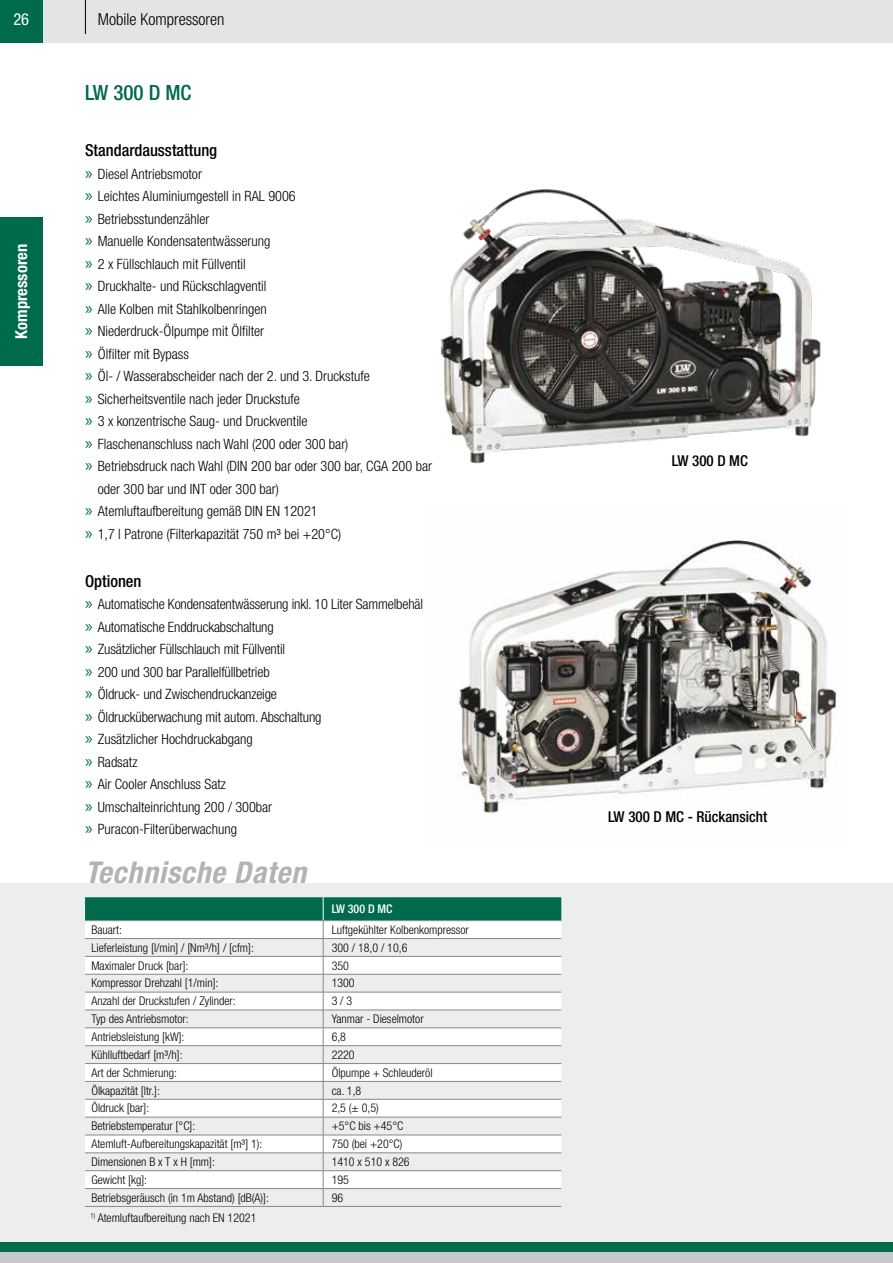
<style>
.page{position:relative;width:893px;height:1263px;background:#fff}
.page>*{position:absolute;margin:0;border:0;box-sizing:border-box;transform-origin:0 0}
.t1{font:italic 700 condensed 30px "Helvetica Neue LT Std";letter-spacing:.025em;color:#b1b3b4}
.t2{font:500 condensed 21px "Helvetica Neue LT Std";color:#006a4d}
.t3{font:500 condensed 16.5px "Helvetica Neue LT Std";color:#000}
.t4{font:300 condensed 16.5px "Helvetica Neue LT Std";color:#000}
.t5{font:700 condensed 16.5px "Helvetica Neue LT Std";color:#fff}
.t6{font:condensed 16.5px "Helvetica Neue LT Std";color:#fff}
.t7{font:500 condensed 15px "Helvetica Neue LT Std";color:#000}
.t8{font:300 condensed 14.25px/22.5px "Helvetica Neue LT Std";color:#000}
.t9{font:300 condensed 12px "Helvetica Neue LT Std";color:#000}
.t10{font:500 condensed 12px "Helvetica Neue LT Std";color:#fff}
.s1{font-family:"Myriad Pro";font-weight:400;font-stretch:normal;font-size:18px;color:#006a4d}
</style>
<div class="page">
<div style="left:0;top:0;width:893px;height:43px;background:#e3e4e4"></div>
<div style="left:0;top:0;width:43px;height:43px;background:#006a4d"></div>
<hr style="left:85px;top:0;width:1px;height:34px;background:#000">
<div style="left:0;top:217px;width:43px;height:149px;background:#006a4d"></div>
<div style="left:0;top:883px;width:893px;height:359px;background:#eceded"></div>
<img style="left:440px;top:189px;width:381px;height:275px">
<img style="left:458px;top:538px;width:379px;height:276px">
<div style="left:0;top:1242px;width:893px;height:10px;background:#006a4d"></div>
<div style="left:0;top:1252px;width:893px;height:11px;background:#c6c7c8"></div>
<svg style="left:85px;top:897px;width:476px;height:309px"></svg>
<hr style="left:85px;top:1206px;width:238px;height:1px;background:#87888a">
<hr style="left:323px;top:1206px;width:238px;height:1px;background:#87888a">
<p class="t6" style="left:13px;top:10px;width:17px">26</p>
<p class="t5" style="left:11px;top:339px;width:96px;rotate:-90deg">Kompressoren</p>
<p class="t4" style="left:98px;top:9px;width:128px">Mobile Kompressoren</p>
<h2 class="t2" style="left:85px;top:80px;width:108px">LW 300 D MC</h2>
<p class="t3" style="left:85px;top:141px;width:134px">Standardausstattung</p>
<p class="t8" style="left:85px;top:162px;width:118px"><span class="s1">»</span> Diesel Antriebsmotor</p>
<p class="t8" style="left:85px;top:185px;width:212px"><span class="s1">»</span> Leichtes Aluminiumgestell in RAL 9006</p>
<p class="t8" style="left:85px;top:207px;width:126px"><span class="s1">»</span> Betriebsstundenzähler</p>
<p class="t8" style="left:85px;top:230px;width:187px"><span class="s1">»</span> Manuelle Kondensatentwässerung</p>
<p class="t8" style="left:85px;top:252px;width:162px"><span class="s1">»</span> 2 x Füllschlauch mit Füllventil</p>
<p class="t8" style="left:85px;top:275px;width:183px"><span class="s1">»</span> Druckhalte- und Rückschlagventil</p>
<p class="t8" style="left:85px;top:297px;width:183px"><span class="s1">»</span> Alle Kolben mit Stahlkolbenringen</p>
<p class="t8" style="left:85px;top:320px;width:181px"><span class="s1">»</span> Niederdruck-Ölpumpe mit Ölfilter</p>
<p class="t8" style="left:85px;top:342px;width:106px"><span class="s1">»</span> Ölfilter mit Bypass</p>
<p class="t8" style="left:85px;top:365px;width:286px"><span class="s1">»</span> Öl- / Wasserabscheider nach der 2. und 3. Druckstufe</p>
<p class="t8" style="left:85px;top:387px;width:216px"><span class="s1">»</span> Sicherheitsventile nach jeder Druckstufe</p>
<p class="t8" style="left:85px;top:410px;width:224px"><span class="s1">»</span> 3 x konzentrische Saug- und Druckventile</p>
<p class="t8" style="left:85px;top:432px;width:265px"><span class="s1">»</span> Flaschenanschluss nach Wahl (200 oder 300 bar)</p>
<p class="t8" style="left:85px;top:455px;width:348px"><span class="s1">»</span> Betriebsdruck nach Wahl (DIN 200 bar oder 300 bar, CGA 200 bar</p>
<p class="t8" style="left:98px;top:477px;width:183px">oder 300 bar und INT oder 300 bar)</p>
<p class="t8" style="left:85px;top:500px;width:234px"><span class="s1">»</span> Atemluftaufbereitung gemäß DIN EN 12021</p>
<p class="t8" style="left:85px;top:522px;width:258px"><span class="s1">»</span> 1,7 l Patrone (Filterkapazität 750 m³ bei +20°C)</p>
<p class="t3" style="left:85px;top:571px;width:58px">Optionen</p>
<p class="t8" style="left:85px;top:593px;width:353px"><span class="s1">»</span> Automatische Kondensatentwässerung inkl. 10 Liter Sammelbehälter <span class="s1">»</span> Automatische Enddruckabschaltung<br><span class="s1">»</span> Zusätzlicher Füllschlauch mit Füllventil<br><span class="s1">»</span> 200 und 300 bar Parallelfüllbetrieb<br><span class="s1">»</span> Öldruck- und Zwischendruckanzeige<br><span class="s1">»</span> Öldrucküberwachung mit autom. Abschaltung<br><span class="s1">»</span> Zusätzlicher Hochdruckabgang<br><span class="s1">»</span> Radsatz<br><span class="s1">»</span> Air Cooler Anschluss Satz<br><span class="s1">»</span> Umschalteinrichtung 200 / 300bar<br><span class="s1">»</span> Puracon-Filterüberwachung</p>
<h1 class="t1" style="left:85px;top:854px;width:223px">Technische Daten</h1>
<p class="t10" style="left:332px;top:902px;width:62px">LW 300 D MC</p>
<p class="t9" style="left:91px;top:923px;width:32px">Bauart:</p>
<p class="t9" style="left:332px;top:923px;width:139px">Luftgekühlter Kolbenkompressor</p>
<p class="t9" style="left:91px;top:940px;width:164px">Lieferleistung [l/min] / [Nm³/h] / [cfm]:</p>
<p class="t9" style="left:332px;top:940px;width:77px">300 / 18,0 / 10,6</p>
<p class="t9" style="left:91px;top:958px;width:99px">Maximaler Druck [bar]:</p>
<p class="t9" style="left:332px;top:958px;width:19px">350</p>
<p class="t9" style="left:91px;top:976px;width:129px">Kompressor Drehzahl [1/min]:</p>
<p class="t9" style="left:332px;top:976px;width:25px">1300</p>
<p class="t9" style="left:91px;top:994px;width:146px">Anzahl der Druckstufen / Zylinder:</p>
<p class="t9" style="left:332px;top:994px;width:22px">3 / 3</p>
<p class="t9" style="left:91px;top:1012px;width:99px">Typ des Antriebsmotor:</p>
<p class="t9" style="left:332px;top:1012px;width:93px">Yanmar - Dieselmotor</p>
<p class="t9" style="left:91px;top:1030px;width:95px">Antriebsleistung [kW]:</p>
<p class="t9" style="left:332px;top:1030px;width:16px">6,8</p>
<p class="t9" style="left:91px;top:1048px;width:93px">Kühlluftbedarf [m³/h]:</p>
<p class="t9" style="left:332px;top:1048px;width:25px">2220</p>
<p class="t9" style="left:91px;top:1065px;width:87px">Art der Schmierung:</p>
<p class="t9" style="left:332px;top:1065px;width:102px">Ölpumpe + Schleuderöl</p>
<p class="t9" style="left:91px;top:1083px;width:70px">Ölkapazität [ltr.]:</p>
<p class="t9" style="left:332px;top:1083px;width:31px">ca. 1,8</p>
<p class="t9" style="left:91px;top:1101px;width:59px">Öldruck [bar]:</p>
<p class="t9" style="left:332px;top:1101px;width:49px">2,5 (± 0,5)</p>
<p class="t9" style="left:91px;top:1119px;width:105px">Betriebstemperatur [°C]:</p>
<p class="t9" style="left:332px;top:1119px;width:73px">+5°C bis +45°C</p>
<p class="t9" style="left:91px;top:1137px;width:172px">Atemluft-Aufbereitungskapazität [m³] 1):</p>
<p class="t9" style="left:332px;top:1137px;width:72px">750 (bei +20°C)</p>
<p class="t9" style="left:91px;top:1155px;width:125px">Dimensionen B x T x H [mm]:</p>
<p class="t9" style="left:332px;top:1155px;width:79px">1410 x 510 x 826</p>
<p class="t9" style="left:91px;top:1173px;width:57px">Gewicht [kg]:</p>
<p class="t9" style="left:332px;top:1173px;width:19px">195</p>
<p class="t9" style="left:91px;top:1190px;width:179px">Betriebsgeräusch (in 1m Abstand) [dB(A)]:</p>
<p class="t9" style="left:332px;top:1190px;width:13px">96</p>
<p class="t9" style="left:90px;top:1211px;width:168px"><sup>1)</sup> Atemluftaufbereitung nach EN 12021</p>
<p class="t7" style="left:672px;top:451px;width:78px">LW 300 D MC</p>
<p class="t7" style="left:608px;top:808px;width:161px">LW 300 D MC - Rückansicht</p>
</div>
